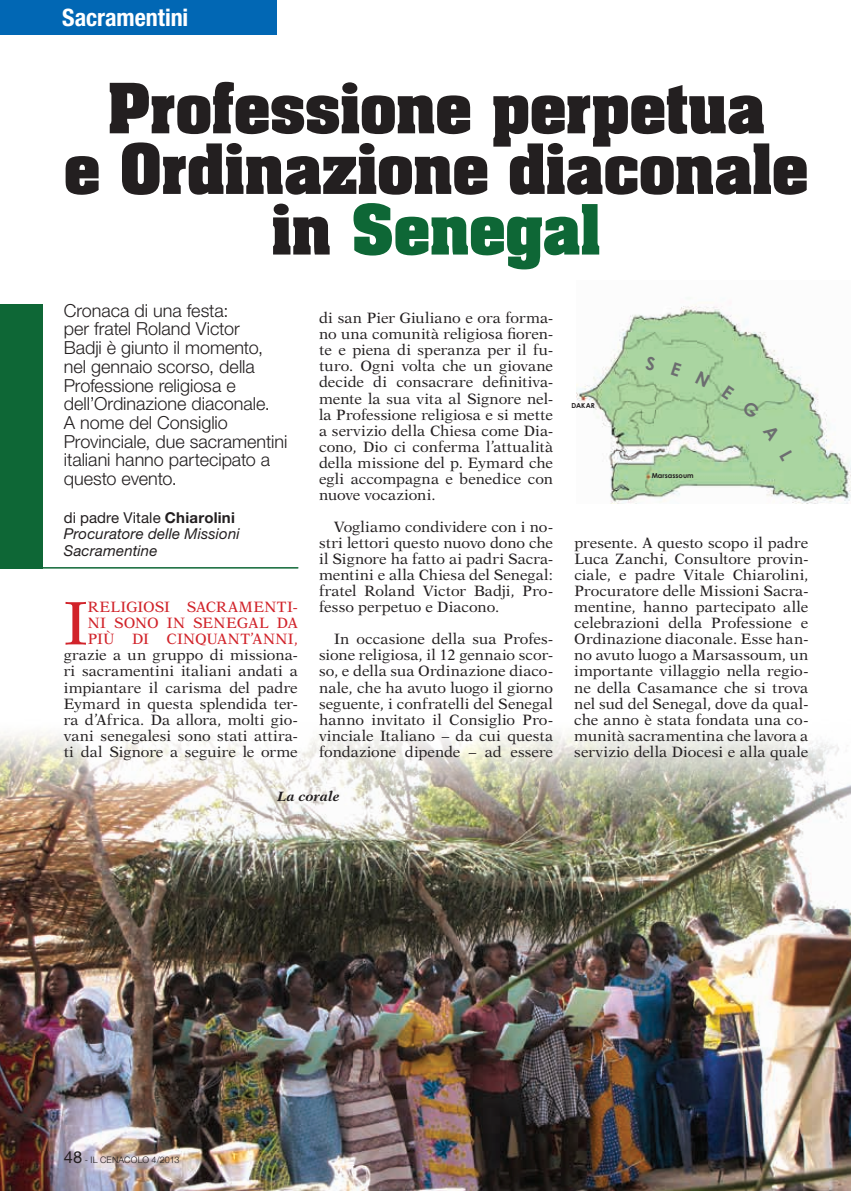
<style>
.page{position:relative;width:851px;height:1191px;background:#fff}
.page>*{position:absolute;margin:0;border:0;box-sizing:border-box;transform-origin:0 0}
.t1{font:61.35px "New Aster";color:#d1232a}
.t2{font:700 58.95px/60.6px "Aachen";letter-spacing:-.005em;color:#231f20;text-align:center}
.t3{font:700 condensed 24px "Helvetica Neue LT Std";color:#fff}
.t4{font:300 18px/18.8px "Helvetica Neue LT Std";color:#231f20}
.t5{font:15px/16px "New Aster";color:#231f20;text-align:justify}
.t6{font:italic 15px/16.5px "Helvetica Neue LT Std";letter-spacing:.01em;color:#231f20}
.t7{font:15px/16px "New Aster";letter-spacing:.015em;color:#d1232a;text-align:justify}
.t8{font:italic 700 13.5px "New Aster LT Std";letter-spacing:.015em;color:#231f20}
.t9{font:300 9px "Helvetica Neue LT Std";letter-spacing:.015em;color:#231f20}
.t10{font:700 6.9px "Century Gothic";letter-spacing:.005em;color:#231f20}
.s1{color:#0e6736}
.s2{font-style:normal}
.s3{font-weight:700;font-style:normal}
.s4{font-weight:400;font-size:16.5px}
</style>
<div class="page">
<img style="left:0;top:732px;width:850px;height:459px">
<img style="left:576px;top:304px;width:274px;height:199px">
<div style="left:0;top:304px;width:43px;height:264px;background:#0e6736"></div>
<hr style="left:0;top:567px;width:298px;height:1px;background:#0e6736">
<div style="left:0;top:0;width:276px;height:34px;background:#0167b4"></div>
<svg style="left:645px;top:356px;width:10px;height:15px"></svg>
<svg style="left:671px;top:362px;width:10px;height:15px"></svg>
<svg style="left:695px;top:371px;width:15px;height:16px"></svg>
<svg style="left:721px;top:385px;width:13px;height:15px"></svg>
<svg style="left:741px;top:400px;width:39px;height:41px;background:#a7d29e"></svg>
<svg style="left:779px;top:450px;width:14px;height:11px"></svg>
<h3 class="t3" style="left:62px;top:3px;width:128px">Sacramentini</h3>
<h2 class="t2" style="left:64px;top:77px;width:746px">Professione perpetua<br>e Ordinazione diaconale in <span class="s1">Senegal</span></h2>
<p class="t4" style="left:64px;top:300px;width:225px">Cronaca di una festa:<br>per fratel Roland Victor<br>Badji è giunto il momento, nel gennaio scorso, della<br>Professione religiosa e dell’Ordinazione diaconale.<br>A nome del Consiglio<br>Provinciale, due sacramentini italiani hanno partecipato a questo evento.</p>
<p class="t6" style="left:64px;top:509px;width:177px"><span class="s2">di padre Vitale</span> <span class="s3">Chiarolini<br></span>Procuratore delle Missioni<br>Sacramentine</p>
<h1 class="t1" style="left:64px;top:587px;width:25px">I</h1>
<p class="t7" style="left:88px;top:599px;width:211px">religiosi sacramenti&shy;ni sono in Senegal da più di cinquant’anni,</p>
<p class="t5" style="left:64px;top:647px;width:235px">grazie a un gruppo di missiona&shy;ri sacramentini italiani andati a impiantare il carisma del padre Eymard in questa splendida ter&shy;ra d’Africa. Da allora, molti gio&shy;vani senegalesi sono stati attira&shy;ti dal Signore a seguire le orme</p>
<p class="t5" style="left:319px;top:310px;width:235px">di san Pier Giuliano e ora forma&shy;no una comunità religiosa fioren&shy;te e piena di speranza per il fu&shy;turo. Ogni volta che un giovane decide di consacrare definitiva&shy;mente la sua vita al Signore nel&shy;la Professione religiosa e si mette a servizio della Chiesa come Dia&shy;cono, Dio ci conferma l’attualità della missione del p. Eymard che egli accompagna e benedice con nuove vocazioni.</p>
<p class="t5" style="left:319px;top:519px;width:235px;text-indent:15px">Vogliamo condividere con i no&shy;stri lettori questo nuovo dono che il Signore ha fatto ai padri Sacra&shy;mentini e alla Chiesa del Senegal: fratel Roland Victor Badji, Pro&shy;fesso perpetuo e Diacono.</p>
<p class="t5" style="left:319px;top:631px;width:235px;text-indent:15px">In occasione della sua Profes&shy;sione religiosa, il 12 gennaio scor&shy;so, e della sua Ordinazione diaco&shy;nale, che ha avuto luogo il giorno seguente, i confratelli del Senegal hanno invitato il Consiglio Pro&shy;vinciale Italiano – da cui questa fondazione dipende – ad essere</p>
<p class="t8" style="left:277px;top:788px;width:64px">La corale</p>
<p class="t10" style="left:571px;top:401px;width:25px">DAKAR</p>
<p class="t10" style="left:651px;top:471px;width:43px">Marsassoum</p>
<p class="t5" style="left:574px;top:535px;width:235px">presente. A questo scopo il padre Luca Zanchi, Consultore provin&shy;ciale, e padre Vitale Chiarolini, Procuratore delle Missioni Sacra&shy;mentine, hanno partecipato alle celebrazioni della Professione e Ordinazione diaconale. Esse han&shy;no avuto luogo a Marsassoum, un importante villaggio nella regio&shy;ne della Casamance che si trova nel sud del Senegal, dove da qual&shy;che anno è stata fondata una co&shy;munità sacramentina che lavora a servizio della Diocesi e alla quale</p>
<p class="t9" style="left:64px;top:1154px;width:117px"><span class="s4">48</span> - IL CENACOLO 4/2013</p>
</div>
